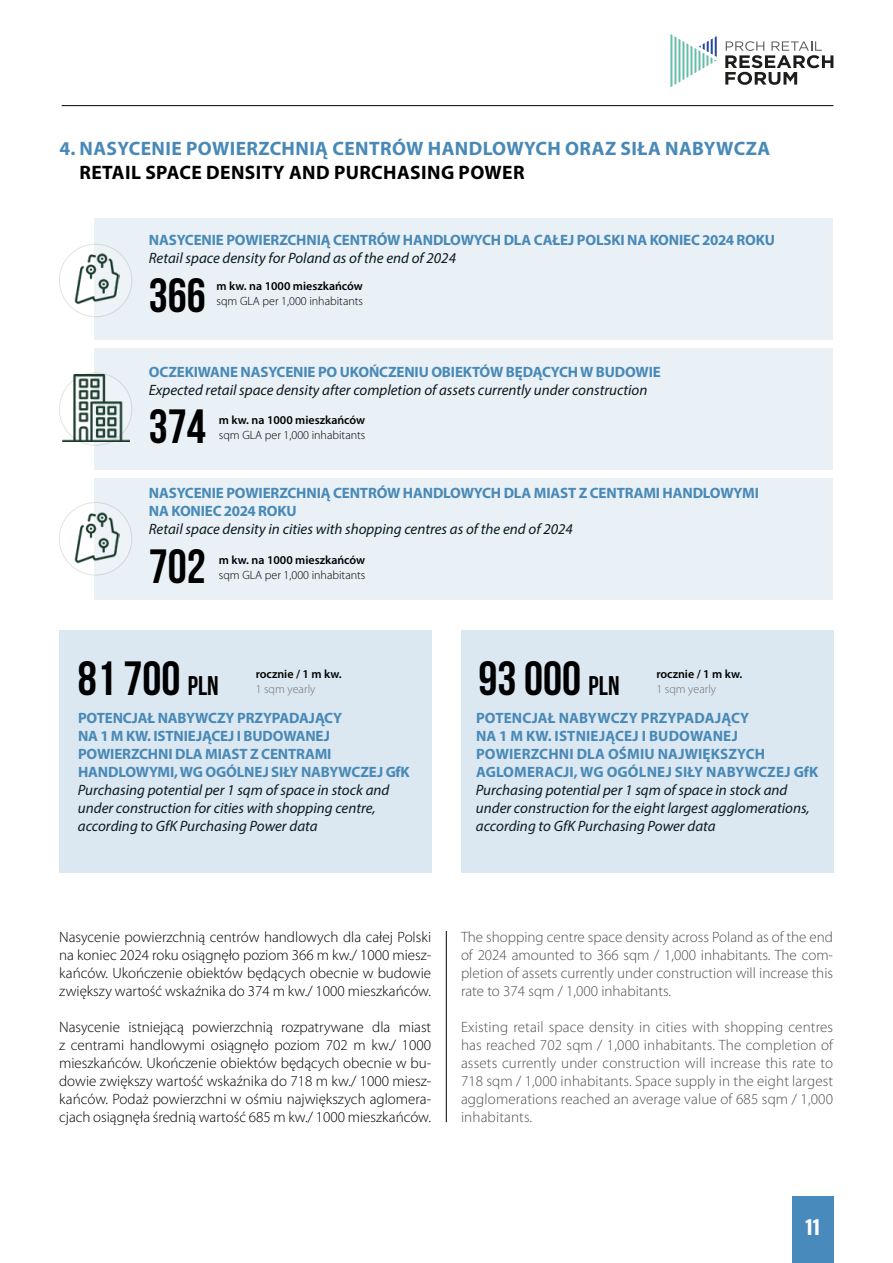
<style>
.page{position:relative;width:893px;height:1263px;background:#fff}
.page>*{position:absolute;margin:0;border:0;box-sizing:border-box;transform-origin:0 0}
.t1{font:700 48px "Bebas Neue";color:#000}
.t2{font:700 19.5px "Myriad Pro";letter-spacing:.02em;color:#4889b7}
.t3{font:700 19.5px "Myriad Pro";letter-spacing:.02em;color:#000}
.t4{font:700 19.5px "Oswald";color:#fff}
.t5{font:300 15px/18px "Myriad Pro";color:#000;text-align:justify}
.t6{font:italic 15px/18px "Myriad Pro";color:#0c1a21}
.t7{font:700 15px/18px "Myriad Pro";letter-spacing:-.01em;color:#4889b7}
.t8{font:700 15px/18px "Myriad Pro";letter-spacing:.01em;color:#4889b7}
.t9{font:600 12px "Myriad Pro";color:#000}
.t10{font:300 12px "Myriad Pro";color:#000}
.t11{font:300 12px "Myriad Pro";color:#6e6e6e}
.s1{font-size:27px}
</style>
<div class="page">
<hr style="left:62px;top:105px;width:771px;height:1px;background:#000">
<div style="left:792px;top:1196px;width:41px;height:67px;background:#478abb"></div>
<svg style="left:725px;top:41px;width:108px;height:44px"></svg>
<svg style="left:670px;top:34px;width:47px;height:53px"></svg>
<div style="left:94px;top:218px;width:739px;height:122px;background:#e9f1f6"></div>
<div style="left:94px;top:348px;width:739px;height:122px;background:#e9f1f6"></div>
<div style="left:94px;top:478px;width:739px;height:122px;background:#e9f1f6"></div>
<div style="left:60px;top:630px;width:372px;height:242px;background:#dce8f1"></div>
<div style="left:461px;top:630px;width:372px;height:242px;background:#dce8f1"></div>
<svg style="left:59px;top:244px;width:73px;height:73px"></svg>
<div style="left:59px;top:244px;width:73px;height:73px;border:1px solid #6e6e6e;border-radius:50%"></div>
<svg style="left:59px;top:373px;width:73px;height:72px"></svg>
<div style="left:59px;top:373px;width:73px;height:72px;border:1px solid #6e6e6e;border-radius:50%"></div>
<svg style="left:59px;top:502px;width:73px;height:73px"></svg>
<div style="left:59px;top:502px;width:73px;height:73px;border:1px solid #6e6e6e;border-radius:50%"></div>
<hr style="left:446px;top:931px;width:1px;height:191px;background:#000">
<img style="left:71px;top:253px;width:49px;height:56px">
<img style="left:71px;top:512px;width:49px;height:56px">
<img style="left:62px;top:374px;width:67px;height:67px">
<h2 class="t2" style="left:60px;top:136px;width:712px">4. NASYCENIE POWIERZCHNIĄ CENTRÓW HANDLOWYCH ORAZ SIŁA NABYWCZA</h2>
<h2 class="t3" style="left:79px;top:159px;width:447px">RETAIL SPACE DENSITY AND PURCHASING POWER</h2>
<p class="t7" style="left:149px;top:230px;width:628px">NASYCENIE POWIERZCHNIĄ CENTRÓW HANDLOWYCH DLA CAŁEJ POLSKI NA KONIEC 2024 ROKU</p>
<p class="t6" style="left:149px;top:248px;width:309px">Retail space density for Poland as of the end of 2024</p>
<h1 class="t1" style="left:149px;top:270px;width:59px">366</h1>
<p class="t9" style="left:217px;top:279px;width:148px">m kw. na 1000 mieszkańców</p>
<p class="t10" style="left:217px;top:294px;width:148px">sqm GLA per 1,000 inhabitants</p>
<p class="t7" style="left:149px;top:362px;width:513px">OCZEKIWANE NASYCENIE PO UKOŃCZENIU OBIEKTÓW BĘDĄCYCH W BUDOWIE</p>
<p class="t6" style="left:149px;top:380px;width:500px">Expected retail space density after completion of assets currently under construction</p>
<h1 class="t1" style="left:149px;top:400px;width:59px">374</h1>
<p class="t9" style="left:219px;top:412px;width:148px">m kw. na 1000 mieszkańców</p>
<p class="t10" style="left:219px;top:428px;width:148px">sqm GLA per 1,000 inhabitants</p>
<p class="t7" style="left:149px;top:484px;width:611px">NASYCENIE POWIERZCHNIĄ CENTRÓW HANDLOWYCH DLA MIAST Z CENTRAMI HANDLOWYMI<br>NA KONIEC 2024 ROKU</p>
<p class="t6" style="left:149px;top:520px;width:426px">Retail space density in cities with shopping centres as of the end of 2024</p>
<h1 class="t1" style="left:149px;top:540px;width:59px">702</h1>
<p class="t9" style="left:219px;top:553px;width:148px">m kw. na 1000 mieszkańców</p>
<p class="t10" style="left:219px;top:568px;width:148px">sqm GLA per 1,000 inhabitants</p>
<h1 class="t1" style="left:78px;top:652px;width:142px">81 700 <span class="s1">PLN</span></h1>
<h1 class="t1" style="left:479px;top:652px;width:142px">93 000 <span class="s1">PLN</span></h1>
<p class="t9" style="left:256px;top:666px;width:87px">rocznie / 1 m kw.</p>
<p class="t11" style="left:256px;top:682px;width:61px">1 sqm yearly</p>
<p class="t9" style="left:656px;top:666px;width:87px">rocznie / 1 m kw.</p>
<p class="t11" style="left:656px;top:682px;width:61px">1 sqm yearly</p>
<p class="t7" style="left:78px;top:709px;width:333px">POTENCJAŁ NABYWCZY PRZYPADAJĄCY<br>NA 1 M KW. ISTNIEJĄCEJ I BUDOWANEJ POWIERZCHNI DLA MIAST Z CENTRAMI HANDLOWYMI, WG OGÓLNEJ SIŁY NABYWCZEJ GfK</p>
<p class="t6" style="left:78px;top:781px;width:313px">Purchasing potential per 1 sqm of space in stock and under construction for cities with shopping centre, according to GfK Purchasing Power data</p>
<p class="t8" style="left:476px;top:709px;width:344px">POTENCJAŁ NABYWCZY PRZYPADAJĄCY<br>NA 1 M KW. ISTNIEJĄCEJ I BUDOWANEJ POWIERZCHNI DLA OŚMIU NAJWIĘKSZYCH AGLOMERACJI, WG OGÓLNEJ SIŁY NABYWCZEJ GfK</p>
<p class="t6" style="left:476px;top:781px;width:335px">Purchasing potential per 1 sqm of space in stock and under construction for the eight largest agglomerations, according to GfK Purchasing Power data</p>
<p class="t5" style="left:59px;top:928px;width:374px">Nasycenie powierzchnią centrów handlowych dla całej Polski na koniec 2024 roku osiągnęło poziom 366 m kw./ 1000 miesz&shy;kańców. Ukończenie obiektów będących obecnie w budowie zwiększy wartość wskaźnika do 374 m kw./ 1000 mieszkańców.</p>
<p class="t5" style="left:59px;top:1018px;width:374px">Nasycenie istniejącą powierzchnią rozpatrywane dla miast z centrami handlowymi osiągnęło poziom 702 m kw./ 1000 mieszkańców. Ukończenie obiektów będących obecnie w bu&shy;dowie zwiększy wartość wskaźnika do 718 m kw./ 1000 miesz&shy;kańców. Podaż powierzchni w ośmiu największych aglomera&shy;cjach osiągnęła średnią wartość 685 m kw./ 1000 mieszkańców.</p>
<p class="t5" style="left:461px;top:928px;width:374px">The shopping centre space density across Poland as of the end of 2024 amounted to 366 sqm / 1,000 inhabitants. The com&shy;pletion of assets currently under construction will increase this rate to 374 sqm / 1,000 inhabitants.</p>
<p class="t5" style="left:461px;top:1018px;width:374px">Existing retail space density in cities with shopping centres has reached 702 sqm / 1,000 inhabitants. The completion of assets currently under construction will increase this rate to 718 sqm / 1,000 inhabitants. Space supply in the eight largest agglomerations reached an average value of 685 sqm / 1,000 inhabitants.</p>
<h2 class="t4" style="left:805px;top:1217px;width:17px">11</h2>
</div>
